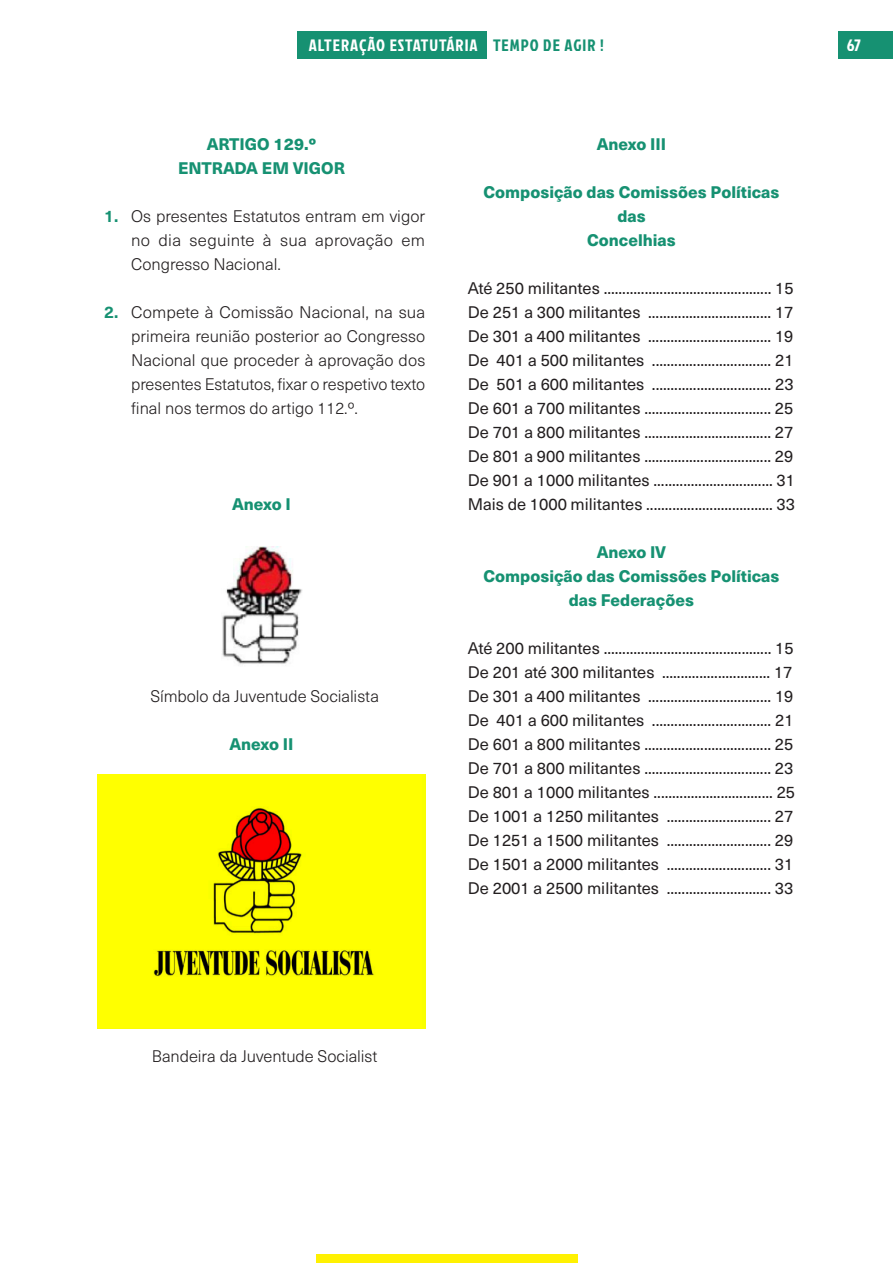
<style>
.page{position:relative;width:893px;height:1263px;background:#fff}
.page>*{position:absolute;margin:0;border:0;box-sizing:border-box;transform-origin:0 0}
.ARTIGO{font:16.5px/24px "Neue Haas Unica W1 G";color:#231f20}
.S_N_º{font:300 16.5px/24px "Neue Haas Unica W1 G";color:#231f20;text-align:justify}
.ARTIGO-2{font:800 16.5px/24px "Neue Haas Unica W1 G";color:#169172;text-align:center}
.t1{font:16.5px "Jockey One";letter-spacing:.06em;color:#fff}
.S_N_º-2{font:800 16.5px "Neue Haas Unica W1 G";color:#169172}
.s1{color:#169172}
.s2{font-weight:700;color:#169172}
</style>
<div class="page">
<div style="left:297px;top:31px;width:190px;height:27px;background:#169172"></div>
<div style="left:839px;top:31px;width:54px;height:27px;background:#169172"></div>
<div style="left:315px;top:1254px;width:262px;height:9px;background:#fff101"></div>
<img style="left:98px;top:774px;width:327px;height:255px">
<img style="left:222px;top:546px;width:80px;height:119px">
<p class="t1" style="left:309px;top:33px;width:297px">ALTERAÇÃO ESTATUTÁRIA <span class="s1">TEMPO DE AGIR !</span></p>
<p class="t1" style="left:847px;top:33px;width:15px">67</p>
<p class="ARTIGO-2" style="left:207px;top:131px;width:111px">ARTIGO 129.º</p>
<p class="ARTIGO-2" style="left:178px;top:155px;width:168px">ENTRADA EM VIGOR</p>
<p class="S_N_º" style="left:131px;top:203px;width:296px;text-indent:-27px"><span class="s2">1.</span> Os presentes Estatutos entram em vigor no dia seguinte à sua aprovação em Congresso Nacional.</p>
<p class="S_N_º" style="left:131px;top:299px;width:296px;text-indent:-27px"><span class="s2">2.</span> Compete à Comissão Nacional, na sua primeira reunião posterior ao Congresso Nacional que proceder à aprovação dos presentes Estatutos, fixar o respetivo texto final nos termos do artigo 112.º.</p>
<p class="ARTIGO-2" style="left:232px;top:491px;width:60px">Anexo I</p>
<p class="S_N_º" style="left:150px;top:683px;width:230px">Símbolo da Juventude Socialista</p>
<p class="ARTIGO-2" style="left:229px;top:731px;width:66px">Anexo II</p>
<p class="S_N_º-2" style="left:597px;top:131px;width:71px">Anexo III</p>
<p class="ARTIGO-2" style="left:483px;top:179px;width:298px">Composição das Comissões Políticas das</p>
<p class="ARTIGO-2" style="left:587px;top:227px;width:90px">Concelhias</p>
<p class="ARTIGO" style="left:468px;top:275px;width:328px">Até 250 militantes ............................................. 15</p>
<p class="ARTIGO" style="left:468px;top:299px;width:327px">De 251 a 300 militantes ................................. 17</p>
<p class="ARTIGO" style="left:468px;top:323px;width:327px">De 301 a 400 militantes ................................. 19</p>
<p class="ARTIGO" style="left:468px;top:347px;width:327px">De 401 a 500 militantes ................................ 21</p>
<p class="ARTIGO" style="left:468px;top:371px;width:327px">De 501 a 600 militantes ................................ 23</p>
<p class="ARTIGO" style="left:468px;top:395px;width:327px">De 601 a 700 militantes .................................. 25</p>
<p class="ARTIGO" style="left:468px;top:419px;width:327px">De 701 a 800 militantes .................................. 27</p>
<p class="ARTIGO" style="left:468px;top:443px;width:329px">De 801 a 900 militantes .................................. 29<br>De 901 a 1000 militantes ................................ 31</p>
<p class="ARTIGO" style="left:468px;top:491px;width:329px">Mais de 1000 militantes .................................. 33</p>
<p class="ARTIGO-2" style="left:597px;top:539px;width:71px">Anexo IV</p>
<p class="ARTIGO-2" style="left:483px;top:563px;width:298px">Composição das Comissões Políticas das Federações</p>
<p class="ARTIGO" style="left:468px;top:635px;width:328px">Até 200 militantes ............................................. 15</p>
<p class="ARTIGO" style="left:468px;top:659px;width:327px">De 201 até 300 militantes ............................. 17<br>De 301 a 400 militantes ................................. 19</p>
<p class="ARTIGO" style="left:468px;top:707px;width:327px">De 401 a 600 militantes ................................ 21</p>
<p class="ARTIGO" style="left:468px;top:731px;width:327px">De 601 a 800 militantes .................................. 25</p>
<p class="ARTIGO" style="left:468px;top:755px;width:327px">De 701 a 800 militantes .................................. 23</p>
<p class="ARTIGO" style="left:468px;top:779px;width:329px">De 801 a 1000 militantes ................................ 25<br>De 1001 a 1250 militantes ............................ 27</p>
<p class="ARTIGO" style="left:468px;top:827px;width:327px">De 1251 a 1500 militantes ............................ 29<br>De 1501 a 2000 militantes ............................ 31</p>
<p class="ARTIGO" style="left:468px;top:875px;width:327px">De 2001 a 2500 militantes ............................ 33</p>
<p class="S_N_º" style="left:152px;top:1043px;width:227px">Bandeira da Juventude Socialist</p>
</div>
